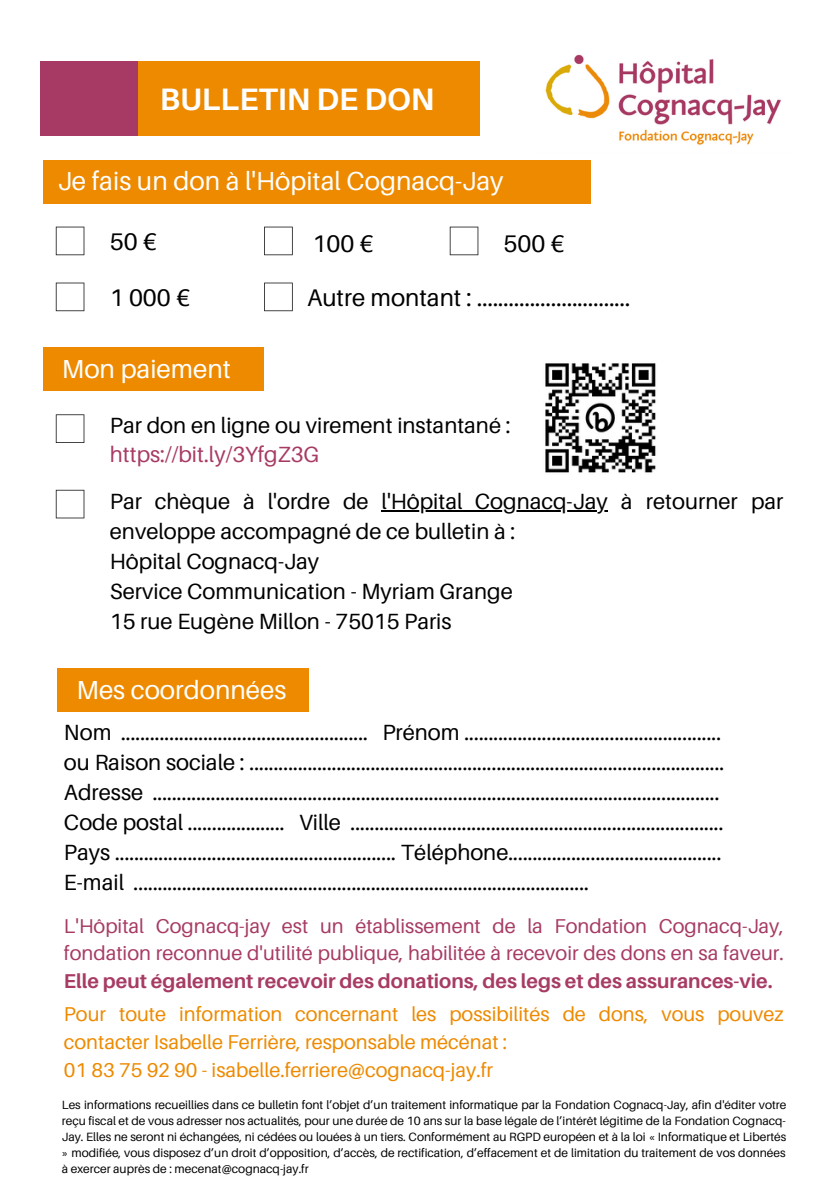
<style>
.page{position:relative;width:839px;height:1191px;background:#fff}
.page>*{position:absolute;margin:0;border:0;box-sizing:border-box;transform-origin:0 0}
.t1{font:700 31px "Aileron";color:#fff}
.t2{font:26px "Aileron";color:#fff}
.t3{font:24px "Aileron";color:#000}
.t4{font:22px/30px "Aileron";color:#000}
.t5{font:22px "Aileron";color:#a73b64}
.t6{font:20px/27.8px "Aileron";color:#ed8a00}
.t7{font:20px/27.8px "Aileron";color:#a73b64}
.t8{font:700 20px "Aileron";color:#a73b64}
.t9{font:12px/16px "Aileron";color:#000;text-align:justify}
</style>
<div class="page">
<div style="left:137px;top:61px;width:342px;height:75px;background:#ed8a00"></div>
<div style="left:40px;top:61px;width:97px;height:75px;background:#a63a64"></div>
<svg style="left:56px;top:227px;width:28px;height:28px"></svg>
<div style="left:43px;top:160px;width:547px;height:44px;background:#ed8a00"></div>
<div style="left:43px;top:347px;width:220px;height:43px;background:#ed8a00"></div>
<div style="left:57px;top:668px;width:251px;height:44px;background:#ed8a00"></div>
<svg style="left:264px;top:227px;width:29px;height:28px"></svg>
<svg style="left:450px;top:227px;width:28px;height:28px"></svg>
<svg style="left:56px;top:283px;width:28px;height:28px"></svg>
<svg style="left:264px;top:283px;width:29px;height:28px"></svg>
<svg style="left:56px;top:414px;width:28px;height:29px"></svg>
<svg style="left:56px;top:490px;width:28px;height:28px"></svg>
<img style="left:545px;top:54px;width:236px;height:91px">
<img style="left:545px;top:363px;width:111px;height:110px">
<hr style="left:381px;top:510px;width:226px;height:2px;background:#000">
<h1 class="t1" style="left:160px;top:80px;width:276px">BULLETIN DE DON</h1>
<p class="t2" style="left:58px;top:165px;width:447px">Je fais un don à l'Hôpital Cognacq-Jay</p>
<p class="t3" style="left:110px;top:227px;width:48px">50€</p>
<p class="t3" style="left:312px;top:229px;width:62px">100 €</p>
<p class="t3" style="left:503px;top:229px;width:62px">500 €</p>
<p class="t3" style="left:110px;top:282px;width:82px">1000€</p>
<p class="t3" style="left:307px;top:282px;width:325px">Autre montant : .............................</p>
<p class="t2" style="left:62px;top:352px;width:171px">Mon paiement</p>
<p class="t4" style="left:110px;top:410px;width:402px">Par don en ligne ou virement instantané :</p>
<p class="t5" style="left:110px;top:441px;width:211px">https://bit.ly/3YfgZ3G</p>
<p class="t4" style="left:110px;top:486px;width:675px">Par chèque à l'ordre de l'Hôpital Cognacq-Jay à retourner par enveloppe accompagné de ce bulletin à :<br>Hôpital Cognacq-Jay<br>Service Communication - Myriam Grange<br>15 rue Eugène Millon - 75015 Paris</p>
<p class="t2" style="left:76px;top:674px;width:211px">Mes coordonnées</p>
<p class="t4" style="left:64px;top:717px;width:662px">Nom ................................................... Prénom ..................................................... ou Raison sociale : ..................................................................................................<br>Adresse .....................................................................................................................<br>Code postal .................... Ville .............................................................................<br>Pays .......................................................... Téléphone............................................<br>E-mail ..............................................................................................</p>
<p class="t7" style="left:64px;top:911px;width:721px">L'Hôpital Cognacq-jay est un établissement de la Fondation Cognacq-Jay, fondation reconnue d'utilité publique, habilitée à recevoir des dons en sa faveur.</p>
<p class="t8" style="left:64px;top:969px;width:710px">Elle peut également recevoir des donations, des legs et des assurances-vie.</p>
<p class="t6" style="left:64px;top:1000px;width:721px">Pour toute information concernant les possibilités de dons, vous pouvez contacter Isabelle Ferrière, responsable mécénat :<br>01 83 75 92 90 - isabelle.ferriere@cognacq-jay.fr</p>
<p class="t9" style="left:62px;top:1096px;width:726px">Les informations recueillies dans ce bulletin font l’objet d’un traitement informatique par la Fondation Cognacq-Jay, afin d'éditer votre reçu fiscal et de vous adresser nos actualités, pour une durée de 10 ans sur la base légale de l’intérêt légitime de la Fondation Cognacq-Jay. Elles ne seront ni échangées, ni cédées ou louées à un tiers. Conformément au RGPD européen et à la loi « Informatique et Libertés » modifiée, vous disposez d’un droit d’opposition, d’accès, de rectification, d’effacement et de limitation du traitement de vos données à exercer auprès de : mecenat@cognacq-jay.fr</p>
</div>
